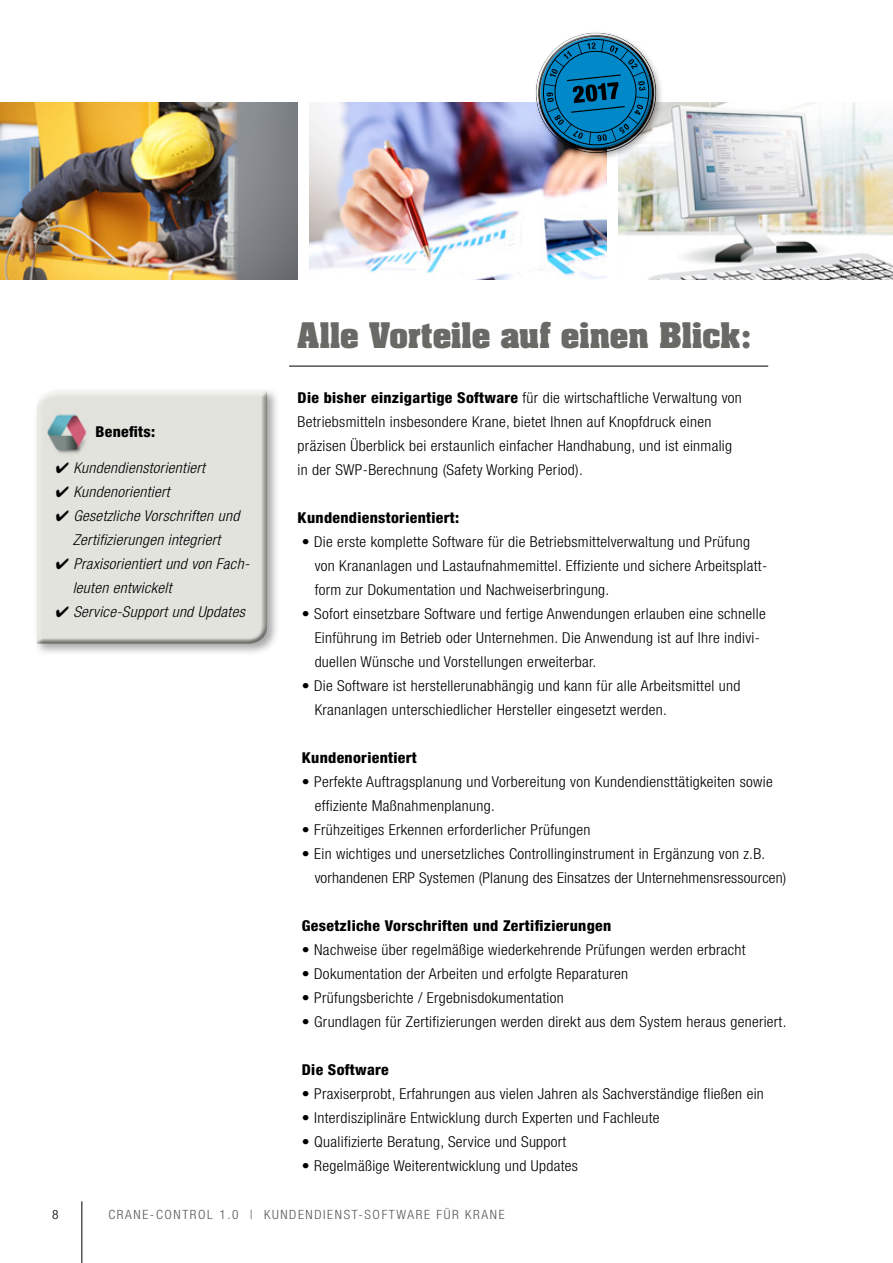
<style>
.page{position:relative;width:893px;height:1263px;background:#fff}
.page>*{position:absolute;margin:0;border:0;box-sizing:border-box;transform-origin:0 0}
.t1{font:700 30px "Aachen";color:#696965}
.t2{font:300 condensed 15px/24px "Helvetica Neue";letter-spacing:.02em;color:#000;scale:1.05 1}
.t3{font:italic 300 condensed 15px/24px "Helvetica Neue";letter-spacing:.02em;color:#000;text-align:center;scale:1.05 1}
.t4{font:800 condensed 15px "Helvetica Neue";letter-spacing:.02em;color:#000;scale:1.05 1}
.t5{font:300 condensed 12.75px "Helvetica Neue";letter-spacing:.12em;color:#58585a;scale:1.05 1}
.t6{font:300 condensed 12.75px "Helvetica Neue";color:#000;scale:1.05 1}
.s1{font-weight:800}
</style>
<div class="page">
<img style="left:0;top:102px;width:298px;height:178px">
<img style="left:618px;top:102px;width:275px;height:178px">
<hr style="left:289px;top:366px;width:479px;height:1px;background:#000">
<img style="left:309px;top:102px;width:298px;height:178px">
<svg style="left:525px;top:32px;width:142px;height:131px"></svg>
<div style="left:555px;top:51px;width:81px;height:82px;border:1px solid #000;border-radius:50%"></div>
<hr style="left:82px;top:1201px;width:1px;height:62px;background:#000">
<div style="left:33px;top:387px;width:247px;height:269px;background:#000;opacity:.35"></div>
<div style="left:36px;top:391px;width:234px;height:253px;background:#e3e3dd"></div>
<img style="left:47px;top:414px;width:40px;height:40px">
<p class="t4" style="left:96px;top:422px;width:58px">Benefits:</p>
<p class="t3" style="left:56px;top:455px;width:144px">✔ Kundendienstorientiert</p>
<p class="t3" style="left:56px;top:479px;width:110px">✔ Kundenorientiert</p>
<p class="t3" style="left:56px;top:503px;width:176px">✔ Gesetzliche Vorschriften und<br>Zertifizierungen integriert</p>
<p class="t3" style="left:73px;top:551px;width:170px;text-align:left;text-indent:-17px">✔ Praxisorientiert und von Fach&shy;leuten entwickelt</p>
<p class="t3" style="left:56px;top:599px;width:182px">✔ Service-Support und Updates</p>
<h1 class="t1" style="left:298px;top:313px;width:455px">Alle Vorteile auf einen Blick:</h1>
<p class="t2" style="left:298px;top:386px;width:425px"><span class="s1">Die bisher einzigartige Software</span> für die wirtschaftliche Verwaltung von Betriebsmitteln insbesondere Krane, bietet Ihnen auf Knopfdruck einen präzisen Überblick bei erstaunlich einfacher Handhabung, und ist einmalig in der SWP-Berechnung (Safety Working Period).</p>
<p class="t4" style="left:298px;top:509px;width:155px">Kundendienstorientiert:</p>
<p class="t2" style="left:315px;top:530px;width:432px;text-indent:-13px">• Die erste komplette Software für die Betriebsmittelverwaltung und Prüfung von Krananlagen und Lastaufnahmemittel. Effiziente und sichere Arbeitsplatt&shy;form zur Dokumentation und Nachweiserbringung.</p>
<p class="t2" style="left:315px;top:602px;width:431px;text-indent:-13px">• Sofort einsetzbare Software und fertige Anwendungen erlauben eine schnelle<br>Einführung im Betrieb oder Unternehmen. Die Anwendung ist auf Ihre indivi&shy;duellen Wünsche und Vorstellungen erweiterbar.</p>
<p class="t2" style="left:315px;top:674px;width:407px;text-indent:-13px">• Die Software ist herstellerunabhängig und kann für alle Arbeitsmittel und<br>Krananlagen unterschiedlicher Hersteller eingesetzt werden.</p>
<p class="t4" style="left:302px;top:749px;width:111px">Kundenorientiert</p>
<p class="t2" style="left:315px;top:770px;width:438px;text-indent:-13px">• Perfekte Auftragsplanung und Vorbereitung von Kundendiensttätigkeiten sowie effiziente Maßnahmenplanung.</p>
<p class="t2" style="left:302px;top:818px;width:276px">• Frühzeitiges Erkennen erforderlicher Prüfungen</p>
<p class="t2" style="left:315px;top:842px;width:451px;text-indent:-13px">• Ein wichtiges und unersetzliches Controllinginstrument in Ergänzung von z.B. vorhandenen ERP Systemen (Planung des Einsatzes der Unternehmensressourcen)</p>
<p class="t4" style="left:302px;top:917px;width:296px">Gesetzliche Vorschriften und Zertifizierungen</p>
<p class="t2" style="left:302px;top:938px;width:424px">• Nachweise über regelmäßige wiederkehrende Prüfungen werden erbracht</p>
<p class="t2" style="left:302px;top:962px;width:312px">• Dokumentation der Arbeiten und erfolgte Reparaturen</p>
<p class="t2" style="left:302px;top:986px;width:251px">• Prüfungsberichte / Ergebnisdokumentation</p>
<p class="t2" style="left:302px;top:1010px;width:463px">• Grundlagen für Zertifizierungen werden direkt aus dem System heraus generiert.</p>
<p class="t4" style="left:302px;top:1061px;width:84px">Die Software</p>
<p class="t2" style="left:302px;top:1082px;width:441px">• Praxiserprobt, Erfahrungen aus vielen Jahren als Sachverständige fließen ein</p>
<p class="t2" style="left:302px;top:1106px;width:342px">• Interdisziplinäre Entwicklung durch Experten und Fachleute</p>
<p class="t2" style="left:302px;top:1130px;width:253px">• Qualifizierte Beratung, Service und Support</p>
<p class="t2" style="left:302px;top:1154px;width:265px">• Regelmäßige Weiterentwicklung und Updates</p>
<p class="t6" style="left:52px;top:1207px;width:8px">8</p>
<p class="t5" style="left:108px;top:1207px;width:379px">Crane-Control 1.0 | Kundendienst-Software für Krane</p>
</div>
